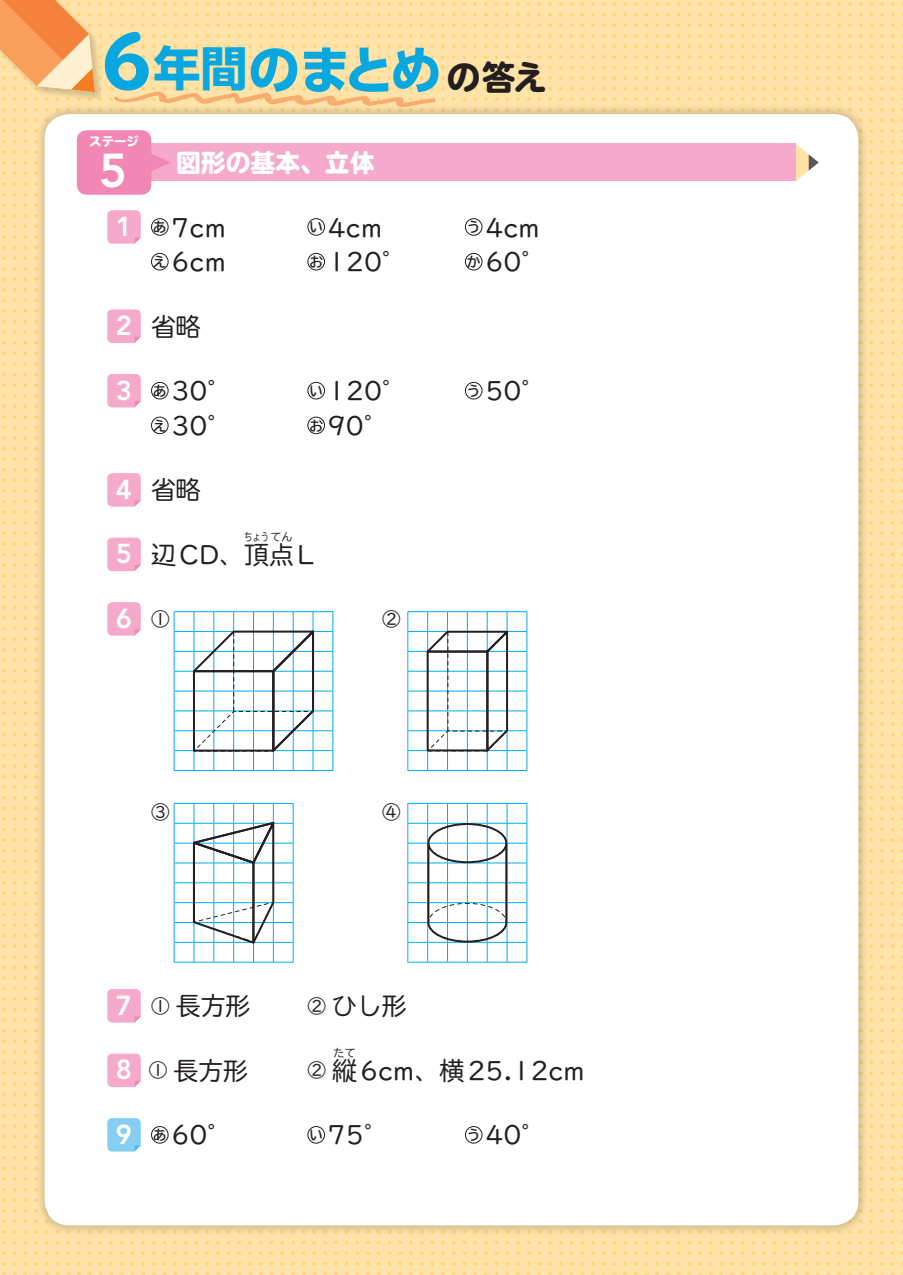
<style>
.page{position:relative;width:903px;height:1275px;background:#fff}
.page>*{position:absolute;margin:0;border:0;box-sizing:border-box;transform-origin:0 0}
.t1{font:700 52.15px "UD Shin Go Pro";color:#08a7e0}
.t2{font:800 47.07px "Avenir LT Std";color:#fff}
.t3{font:27.3px "UD Digi Kyokasho Std";color:#231f20}
.t4{font:800 27.3px "Avenir LT Std";color:#fff}
.t5{font:24.85px "TB Ga UDR Go Std";color:#231f20}
.t6{font:24.85px "TB Ga UD Goku R Go Std";color:#fff}
.t7{font:18.55px "UD Digi Kyokasho Std";color:#231f20}
.t8{font:12.42px "TB Ga UD Goku R Go Std";color:#fff}
.t9{font:11.2px "TBUD Go Std";color:#231f20;scale:.74 1}
.t10{font:11.2px "TBUD Go Std";color:#231f20}
.s1{font-family:"TB Ga UD Goku R Go Std";font-weight:400;font-size:67.02px}
.s2{font-size:47.07px}
.s3{font-family:"TB Ga UD Goku R Go Std";font-weight:400;font-size:33.43px;color:#231f20}
.s4{font-family:"Avenir LT Std";font-weight:800;color:#fff}
.s5{font-size:24.85px}
.s6{font-family:"Avenir LT Std";font-weight:800;font-size:27.3px;color:#fff}
.s7{font-family:"UD Digi Kyokasho Std";font-size:27.3px}
.s8{font-family:"UD Digi Kyokasho Std"}
.s9{font-family:"UD Digi Kyokasho Std";font-weight:400;font-size:18.55px;color:#231f20}
.s10{font-family:"UD Digi Kyokasho Std";font-size:18.55px}
.s11{font-family:"TB Ga UDR Go Std";font-size:24.85px}
</style>
<div class="page">
<img style="left:0;top:0;width:903px;height:1275px">
<div style="left:34px;top:104px;width:835px;height:1132px;background:#231f20;opacity:.2"></div>
<div style="left:45px;top:114px;width:813px;height:1111px;background:#fff;border-radius:25px"></div>
<div style="left:104px;top:144px;width:692px;height:37px;background:#f5a9cb"></div>
<svg style="left:796px;top:144px;width:23px;height:37px"></svg>
<svg style="left:151px;top:153px;width:20px;height:19px"></svg>
<div style="left:77px;top:130px;width:74px;height:65px;background:#f287b6;border-radius:10px"></div>
<svg style="left:107px;top:210px;width:34px;height:34px"></svg>
<div style="left:151px;top:218px;width:17px;height:18px;border:1px solid #231f20;border-radius:50%"></div>
<div style="left:307px;top:218px;width:18px;height:18px;border:1px solid #231f20;border-radius:50%"></div>
<div style="left:465px;top:218px;width:17px;height:18px;border:1px solid #231f20;border-radius:50%"></div>
<div style="left:151px;top:253px;width:17px;height:17px;border:1px solid #231f20;border-radius:50%"></div>
<div style="left:307px;top:253px;width:18px;height:17px;border:1px solid #231f20;border-radius:50%"></div>
<div style="left:465px;top:253px;width:17px;height:17px;border:1px solid #231f20;border-radius:50%"></div>
<svg style="left:107px;top:309px;width:34px;height:34px"></svg>
<svg style="left:107px;top:374px;width:34px;height:33px"></svg>
<div style="left:151px;top:382px;width:17px;height:17px;border:1px solid #231f20;border-radius:50%"></div>
<div style="left:307px;top:382px;width:18px;height:17px;border:1px solid #231f20;border-radius:50%"></div>
<div style="left:465px;top:382px;width:17px;height:17px;border:1px solid #231f20;border-radius:50%"></div>
<div style="left:151px;top:417px;width:17px;height:17px;border:1px solid #231f20;border-radius:50%"></div>
<div style="left:307px;top:417px;width:18px;height:17px;border:1px solid #231f20;border-radius:50%"></div>
<svg style="left:107px;top:473px;width:34px;height:34px"></svg>
<svg style="left:107px;top:538px;width:34px;height:33px"></svg>
<svg style="left:107px;top:602px;width:34px;height:34px"></svg>
<svg style="left:107px;top:989px;width:34px;height:34px"></svg>
<svg style="left:107px;top:1054px;width:34px;height:33px"></svg>
<svg style="left:107px;top:1118px;width:34px;height:33px"></svg>
<div style="left:151px;top:1126px;width:17px;height:17px;border:1px solid #231f20;border-radius:50%"></div>
<div style="left:307px;top:1126px;width:18px;height:17px;border:1px solid #231f20;border-radius:50%"></div>
<div style="left:465px;top:1126px;width:17px;height:17px;border:1px solid #231f20;border-radius:50%"></div>
<div style="left:0;top:0;width:100px;height:98px;background:#231f20;opacity:.2"></div>
<svg style="left:0;top:0;width:95px;height:92px;background:#f7b073"></svg>
<svg style="left:114px;top:92px;width:322px;height:16px;background:#fcd095"></svg>
<svg style="left:174px;top:611px;width:160px;height:160px"></svg>
<svg style="left:174px;top:803px;width:120px;height:160px"></svg>
<svg style="left:407px;top:611px;width:121px;height:160px"></svg>
<svg style="left:407px;top:803px;width:121px;height:160px"></svg>
<div style="left:427px;top:823px;width:80px;height:40px;border:2px solid #231f20;border-radius:50%"></div>
<h1 class="t1" style="left:99px;top:27px;width:449px"><span class="s1">6</span><span class="s2">年間</span>のまとめ<span class="s3">の答え</span></h1>
<p class="t8" style="left:89px;top:135px;width:51px">ステージ</p>
<h2 class="t2" style="left:99px;top:142px;width:29px">5</h2>
<p class="t6" style="left:176px;top:149px;width:200px">図形の基本、立体</p>
<p class="t3" style="left:116px;top:206px;width:112px"><span class="s4">1</span> <sup>あ</sup> 7cm</p>
<p class="t3" style="left:309px;top:206px;width:75px"><sup>い</sup> 4cm</p>
<p class="t3" style="left:467px;top:206px;width:75px"><sup>う</sup> 4cm</p>
<p class="t3" style="left:153px;top:241px;width:75px"><sup>え</sup> 6cm</p>
<p class="t3" style="left:309px;top:241px;width:99px"><sup>お</sup> 120<span class="s5">°</span></p>
<p class="t3" style="left:467px;top:241px;width:81px"><sup>か</sup> 60<span class="s5">°</span></p>
<p class="t5" style="left:116px;top:306px;width:86px"><span class="s6">2</span> 省略</p>
<p class="t3" style="left:116px;top:370px;width:118px"><span class="s4">3</span> <sup>あ</sup> 30<span class="s5">°</span></p>
<p class="t3" style="left:309px;top:370px;width:99px"><sup>い</sup> 120<span class="s5">°</span></p>
<p class="t3" style="left:467px;top:370px;width:81px"><sup>う</sup> 50<span class="s5">°</span></p>
<p class="t3" style="left:153px;top:405px;width:81px"><sup>え</sup> 30<span class="s5">°</span></p>
<p class="t3" style="left:309px;top:405px;width:81px"><sup>お</sup> 90<span class="s5">°</span></p>
<p class="t5" style="left:116px;top:470px;width:86px"><span class="s6">4</span> 省略</p>
<p class="t9" style="left:244px;top:527px;width:67px">ちょうてん</p>
<p class="t5" style="left:116px;top:534px;width:199px"><span class="s6">5</span> 辺<span class="s7">CD</span><span class="s8">、</span>頂点<span class="s7">L</span></p>
<p class="t4" style="left:116px;top:602px;width:55px">6 <span class="s9">①</span></p>
<p class="t7" style="left:382px;top:605px;width:20px">②</p>
<p class="t7" style="left:151px;top:798px;width:20px">③</p>
<p class="t7" style="left:382px;top:798px;width:20px">④</p>
<p class="t5" style="left:116px;top:985px;width:136px"><span class="s6">7</span> <span class="s10">①</span> 長方形</p>
<p class="t5" style="left:307px;top:985px;width:101px"><span class="s10">②</span> ひし形</p>
<p class="t10" style="left:334px;top:1043px;width:24px">たて</p>
<p class="t3" style="left:360px;top:1049px;width:226px">6cm<span class="s5">、</span><span class="s11">横</span>25.12cm</p>
<p class="t5" style="left:116px;top:1050px;width:134px"><span class="s6">8</span> <span class="s10">①</span> 長方形</p>
<p class="t7" style="left:307px;top:1056px;width:51px">② <span class="s11">縦</span></p>
<p class="t3" style="left:116px;top:1114px;width:118px"><span class="s4">9</span> <sup>あ</sup> 60<span class="s5">°</span></p>
<p class="t3" style="left:309px;top:1114px;width:81px"><sup>い</sup> 75<span class="s5">°</span></p>
<p class="t3" style="left:467px;top:1114px;width:81px"><sup>う</sup> 40<span class="s5">°</span></p>
</div>
